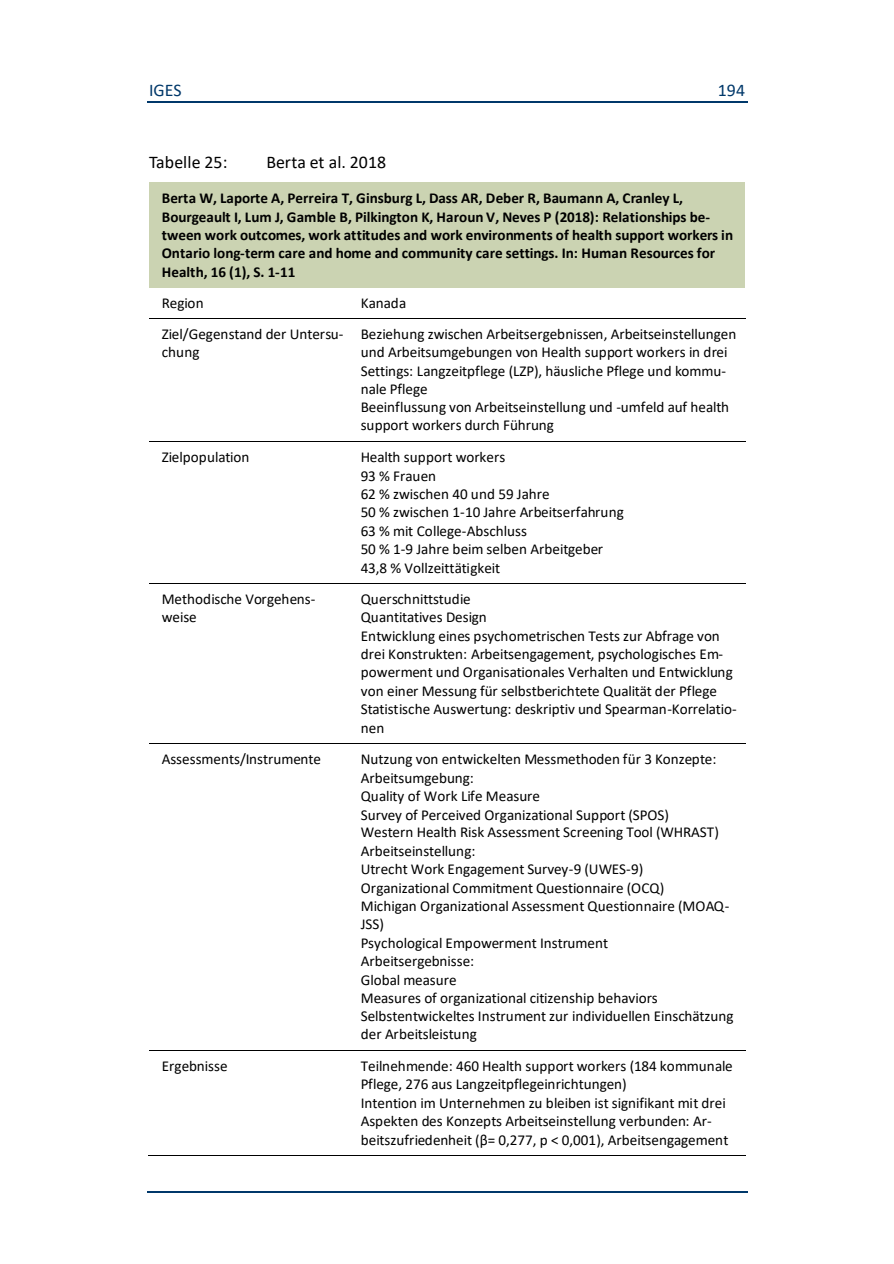
<style>
.page{position:relative;width:894px;height:1264px;background:#fff}
.page>*{position:absolute;margin:0;border:0;box-sizing:border-box;transform-origin:0 0}
.t1{font:17.85px "Fdngwv Calibri";letter-spacing:.005em;color:#000}
.t2{font:17.85px "Fdngwv Calibri";letter-spacing:.005em;color:#00386a}
.t3{font:15.15px/18.3px "Qxjlng Calibri";color:#000}
.t4{font:700 15.15px/18.3px "Jbdvbb Calibri";color:#000}
.s1{font-family:"Fdngwv Calibri"}
</style>
<div class="page">
<hr style="left:147px;top:102px;width:600px;height:1px;background:#00386a">
<hr style="left:147px;top:1191px;width:600px;height:1px;background:#00386a">
<div style="left:149px;top:183px;width:596px;height:104px;background:#cbd3b2"></div>
<hr style="left:149px;top:318px;width:199px;height:1px;background:#000">
<hr style="left:349px;top:318px;width:396px;height:1px;background:#000">
<hr style="left:149px;top:441px;width:199px;height:1px;background:#000">
<hr style="left:349px;top:441px;width:396px;height:1px;background:#000">
<hr style="left:149px;top:582px;width:199px;height:1px;background:#000">
<hr style="left:349px;top:582px;width:396px;height:1px;background:#000">
<hr style="left:149px;top:743px;width:199px;height:1px;background:#000">
<hr style="left:349px;top:743px;width:396px;height:1px;background:#000">
<hr style="left:149px;top:1049px;width:199px;height:1px;background:#000">
<hr style="left:349px;top:1049px;width:396px;height:1px;background:#000">
<hr style="left:148px;top:1154px;width:200px;height:1px;background:#000">
<hr style="left:347px;top:1154px;width:398px;height:1px;background:#000">
<p class="t2" style="left:149px;top:83px;width:34px">IGES</p>
<p class="t2" style="left:717px;top:83px;width:29px">194</p>
<p class="t1" style="left:149px;top:154px;width:80px">Tabelle 25:</p>
<p class="t1" style="left:266px;top:154px;width:121px">Berta et al. 2018</p>
<p class="t4" style="left:162px;top:190px;width:572px">Berta W, Laporte A, Perreira T, Ginsburg L, Dass AR, Deber R, Baumann A, Cranley L, Bourgeault I, Lum J, Gamble B, Pilkington K, Haroun V, Neves P (2018): Relationships be&shy;tween work outcomes, work attitudes and work environments of health support workers in Ontario long-term care and home and community care settings. In: Human Resources for Health, 16 (1), S. 1-11</p>
<p class="t3" style="left:162px;top:294px;width:43px">Region</p>
<p class="t3" style="left:360px;top:294px;width:47px">Kanada</p>
<p class="t3" style="left:162px;top:326px;width:183px">Ziel/Gegenstand der Untersu&shy;chung</p>
<p class="t3" style="left:360px;top:326px;width:377px">Beziehung zwischen Arbeitsergebnissen, Arbeitseinstellungen und Arbeitsumgebungen von Health support workers in drei Settings: Langzeitpflege (LZP), häusliche Pflege und kommu&shy;nale Pflege</p>
<p class="t3" style="left:360px;top:399px;width:370px">Beeinflussung von Arbeitseinstellung und -umfeld auf health support workers durch Führung</p>
<p class="t3" style="left:162px;top:449px;width:89px">Zielpopulation</p>
<p class="t3" style="left:360px;top:449px;width:146px">Health support workers</p>
<p class="t3" style="left:360px;top:467px;width:77px">93 % Frauen</p>
<p class="t3" style="left:360px;top:486px;width:190px">62 % zwischen 40 und 59 Jahre</p>
<p class="t3" style="left:360px;top:504px;width:264px">50 % zwischen 1-10 Jahre Arbeitserfahrung</p>
<p class="t3" style="left:360px;top:522px;width:168px">63 % mit College-Abschluss</p>
<p class="t3" style="left:360px;top:541px;width:244px">50 % 1-9 Jahre beim selben Arbeitgeber</p>
<p class="t3" style="left:360px;top:559px;width:141px">43,8 % Vollzeittätigkeit</p>
<p class="t3" style="left:162px;top:591px;width:155px;line-height:17.9px">Methodische Vorgehens&shy;weise</p>
<p class="t3" style="left:360px;top:591px;width:112px">Querschnittstudie</p>
<p class="t3" style="left:360px;top:609px;width:128px">Quantitatives Design</p>
<p class="t3" style="left:360px;top:627px;width:373px">Entwicklung eines psychometrischen Tests zur Abfrage von drei Konstrukten: Arbeitsengagement, psychologisches Em&shy;powerment und Organisationales Verhalten und Entwicklung von einer Messung für selbstberichtete Qualität der Pflege</p>
<p class="t3" style="left:360px;top:701px;width:377px">Statistische Auswertung: deskriptiv und Spearman-Korrelatio&shy;nen</p>
<p class="t3" style="left:162px;top:751px;width:161px">Assessments/Instrumente</p>
<p class="t3" style="left:360px;top:751px;width:357px">Nutzung von entwickelten Messmethoden für 3 Konzepte:</p>
<p class="t3" style="left:360px;top:769px;width:115px">Arbeitsumgebung:</p>
<p class="t3" style="left:360px;top:788px;width:181px">Quality of Work Life Measure</p>
<p class="t3" style="left:360px;top:806px;width:310px">Survey of Perceived Organizational Support (SPOS)</p>
<p class="t3" style="left:360px;top:824px;width:359px">Western Health Risk Assessment Screening Tool (WHRAST)</p>
<p class="t3" style="left:360px;top:842px;width:116px">Arbeitseinstellung:</p>
<p class="t3" style="left:360px;top:861px;width:284px">Utrecht Work Engagement Survey-9 (UWES-9)</p>
<p class="t3" style="left:360px;top:879px;width:305px">Organizational Commitment Questionnaire (OCQ)</p>
<p class="t3" style="left:360px;top:897px;width:370px">Michigan Organizational Assessment Questionnaire (MOAQ-<br>JSS)</p>
<p class="t3" style="left:360px;top:934px;width:249px">Psychological Empowerment Instrument</p>
<p class="t3" style="left:360px;top:952px;width:115px">Arbeitsergebnisse:</p>
<p class="t3" style="left:360px;top:971px;width:98px">Global measure</p>
<p class="t3" style="left:360px;top:989px;width:298px">Measures of organizational citizenship behaviors</p>
<p class="t3" style="left:360px;top:1008px;width:374px;line-height:17.9px">Selbstentwickeltes Instrument zur individuellen Einschätzung der Arbeitsleistung</p>
<p class="t3" style="left:162px;top:1057px;width:67px">Ergebnisse</p>
<p class="t3" style="left:360px;top:1057px;width:373px">Teilnehmende: 460 Health support workers (184 kommunale<br>Pflege, 276 aus Langzeitpflegeinrichtungen)</p>
<p class="t3" style="left:360px;top:1094px;width:369px">Intention im Unternehmen zu bleiben ist signifikant mit drei<br>Aspekten des Konzepts Arbeitseinstellung verbunden: Ar&shy;beitszufriedenheit (<span class="s1">β</span>= 0,277, p &lt; 0,001), Arbeitsengagement</p>
</div>
